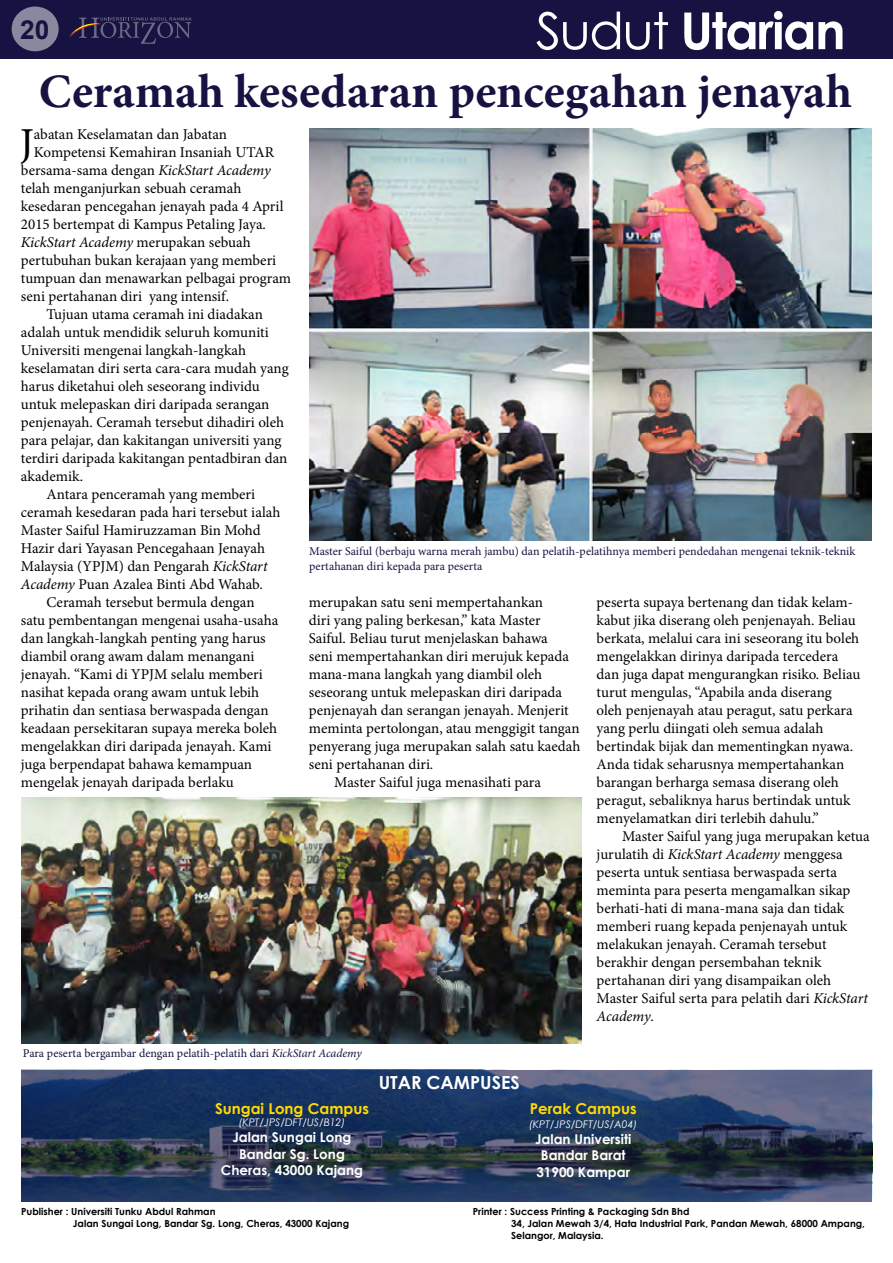
<style>
.page{position:relative;width:893px;height:1263px;background:#fff}
.page>*{position:absolute;margin:0;border:0;box-sizing:border-box;transform-origin:0 0}
.t1{font:700 51px "Century Gothic";letter-spacing:-.03em;color:#fff}
.t2{font:700 48px "Minion Pro";color:#161241}
.t3{font:42.75px "Minion Pro";color:#000}
.t4{font:700 26.25px "Arial";color:#161241}
.t5{font:700 18px "Century Gothic";color:#fff}
.t6{font:15px/18px "Minion Pro";color:#000}
.t7{font:italic 15px "Minion Pro";letter-spacing:-.01em;color:#000}
.t8{font:700 15px "Century Gothic";color:#ffda00}
.t9{font:700 13.5px/16.2px "Century Gothic";color:#fff;text-align:center}
.t10{font:12px/14.4px "Minion Pro";color:#161241}
.t11{font:italic 10.5px "Century Gothic";color:#fff}
.t12{font:700 9.75px/11.7px "Century Gothic";color:#000}
.s1{font-weight:400}
.s2{font-style:italic}
.s3{font-style:normal}
</style>
<div class="page">
<div style="left:0;top:0;width:893px;height:59px;background:#161241"></div>
<svg style="left:69px;top:17px;width:122px;height:27px"></svg>
<svg style="left:21px;top:1070px;width:851px;height:132px;background:#2a3c5d"></svg>
<div style="left:12px;top:7px;width:47px;height:44px;background:#8a889f;border-radius:50%"></div>
<img style="left:309px;top:128px;width:562px;height:413px">
<img style="left:21px;top:797px;width:561px;height:247px">
<h3 class="t4" style="left:20px;top:13px;width:31px">20</h3>
<h1 class="t1" style="left:536px;top:-8px;width:311px"><span class="s1">Sudut</span> Utarian</h1>
<h2 class="t2" style="left:39px;top:58px;width:815px">Ceramah kesedaran pencegahan jenayah</h2>
<h3 class="t3" style="left:20px;top:115px;width:16px">J</h3>
<p class="t6" style="left:34px;top:125px;width:195px">abatan Keselamatan dan Jabatan</p>
<p class="t6" style="left:34px;top:143px;width:242px">Kompetensi Kemahiran Insaniah UTAR</p>
<p class="t6" style="left:21px;top:161px;width:251px">bersama-sama dengan <span class="s2">KickStart Academy</span></p>
<p class="t6" style="left:21px;top:179px;width:222px">telah menganjurkan sebuah ceramah</p>
<p class="t6" style="left:21px;top:197px;width:264px">kesedaran pencegahan jenayah pada 4 April</p>
<p class="t6" style="left:21px;top:215px;width:247px">2015 bertempat di Kampus Petaling Jaya.</p>
<p class="t7" style="left:21px;top:232px;width:231px">KickStart Academy <span class="s3">merupakan sebuah</span></p>
<p class="t6" style="left:21px;top:251px;width:257px">pertubuhan bukan kerajaan yang memberi</p>
<p class="t6" style="left:21px;top:269px;width:272px">tumpuan dan menawarkan pelbagai program</p>
<p class="t6" style="left:21px;top:287px;width:210px">seni pertahanan diri yang intensif.</p>
<p class="t6" style="left:46px;top:305px;width:218px">Tujuan utama ceramah ini diadakan</p>
<p class="t6" style="left:21px;top:323px;width:250px">adalah untuk mendidik seluruh komuniti</p>
<p class="t6" style="left:21px;top:341px;width:227px">Universiti mengenai langkah-langkah</p>
<p class="t6" style="left:21px;top:359px;width:269px">keselamatan diri serta cara-cara mudah yang</p>
<p class="t6" style="left:21px;top:377px;width:240px">harus diketahui oleh seseorang individu</p>
<p class="t6" style="left:21px;top:395px;width:250px">untuk melepaskan diri daripada serangan</p>
<p class="t6" style="left:21px;top:413px;width:265px">penjenayah. Ceramah tersebut dihadiri oleh</p>
<p class="t6" style="left:21px;top:431px;width:262px">para pelajar, dan kakitangan universiti yang</p>
<p class="t6" style="left:21px;top:449px;width:268px">terdiri daripada kakitangan pentadbiran dan</p>
<p class="t6" style="left:21px;top:467px;width:64px">akademik.</p>
<p class="t6" style="left:46px;top:485px;width:210px">Antara penceramah yang memberi</p>
<p class="t6" style="left:21px;top:503px;width:261px">ceramah kesedaran pada hari tersebut ialah</p>
<p class="t6" style="left:21px;top:521px;width:241px">Master Saiful Hamiruzzaman Bin Mohd</p>
<p class="t6" style="left:21px;top:539px;width:246px">Hazir dari Yayasan Pencegahaan Jenayah</p>
<p class="t6" style="left:21px;top:557px;width:248px">Malaysia (YPJM) dan Pengarah <span class="s2">KickStart</span></p>
<p class="t6" style="left:21px;top:575px;width:243px"><span class="s2">Academy</span> Puan Azalea Binti Abd Wahab.</p>
<p class="t6" style="left:46px;top:593px;width:210px">Ceramah tersebut bermula dengan</p>
<p class="t6" style="left:21px;top:611px;width:259px">satu pembentangan mengenai usaha-usaha</p>
<p class="t6" style="left:21px;top:629px;width:246px">dan langkah-langkah penting yang harus</p>
<p class="t6" style="left:21px;top:647px;width:235px">diambil orang awam dalam menangani</p>
<p class="t6" style="left:21px;top:665px;width:243px">jenayah. “Kami di YPJM selalu memberi</p>
<p class="t6" style="left:21px;top:683px;width:240px">nasihat kepada orang awam untuk lebih</p>
<p class="t6" style="left:21px;top:701px;width:249px">prihatin dan sentiasa berwaspada dengan</p>
<p class="t6" style="left:21px;top:719px;width:258px">keadaan persekitaran supaya mereka boleh</p>
<p class="t6" style="left:21px;top:737px;width:252px">mengelakkan diri daripada jenayah. Kami</p>
<p class="t6" style="left:21px;top:755px;width:233px">juga berpendapat bahawa kemampuan</p>
<p class="t6" style="left:21px;top:773px;width:214px">mengelak jenayah daripada berlaku</p>
<p class="t10" style="left:309px;top:544px;width:548px">Master Saiful (berbaju warna merah jambu) dan pelatih-pelatihnya memberi pendedahan mengenai teknik-teknik pertahanan diri kepada para peserta</p>
<p class="t6" style="left:309px;top:593px;width:236px">merupakan satu seni mempertahankan</p>
<p class="t6" style="left:309px;top:611px;width:234px">diri yang paling berkesan,” kata Master</p>
<p class="t6" style="left:309px;top:629px;width:241px">Saiful. Beliau turut menjelaskan bahawa</p>
<p class="t6" style="left:309px;top:647px;width:262px">seni mempertahankan diri merujuk kepada</p>
<p class="t6" style="left:309px;top:665px;width:235px">mana-mana langkah yang diambil oleh</p>
<p class="t6" style="left:309px;top:683px;width:255px">seseorang untuk melepaskan diri daripada</p>
<p class="t6" style="left:309px;top:701px;width:261px">penjenayah dan serangan jenayah. Menjerit</p>
<p class="t6" style="left:309px;top:719px;width:272px">meminta pertolongan, atau menggigit tangan</p>
<p class="t6" style="left:309px;top:737px;width:273px">penyerang juga merupakan salah satu kaedah</p>
<p class="t6" style="left:309px;top:755px;width:126px">seni pertahanan diri.</p>
<p class="t6" style="left:334px;top:773px;width:208px">Master Saiful juga menasihati para</p>
<p class="t6" style="left:597px;top:593px;width:265px">peserta supaya bertenang dan tidak kelam&shy;kabut jika diserang oleh penjenayah. Beliau berkata, melalui cara ini seseorang itu boleh mengelakkan dirinya daripada tercedera dan juga dapat mengurangkan risiko. Beliau turut mengulas, “Apabila anda diserang oleh penjenayah atau peragut, satu perkara yang perlu diingati oleh semua adalah bertindak bijak dan mementingkan nyawa.<br>Anda tidak seharusnya mempertahankan barangan berharga semasa diserang oleh peragut, sebaliknya harus bertindak untuk menyelamatkan diri terlebih dahulu.”</p>
<p class="t6" style="left:597px;top:827px;width:275px;text-indent:26px">Master Saiful yang juga merupakan ketua jurulatih di <span class="s2">KickStart Academy</span> menggesa peserta untuk sentiasa berwaspada serta meminta para peserta mengamalkan sikap berhati-hati di mana-mana saja dan tidak memberi ruang kepada penjenayah untuk melakukan jenayah. Ceramah tersebut berakhir dengan persembahan teknik pertahanan diri yang disampaikan oleh Master Saiful serta para pelatih dari <span class="s2">KickStart Academy</span>.</p>
<p class="t10" style="left:23px;top:1046px;width:340px">Para peserta bergambar dengan pelatih-pelatih dari <span class="s2">KickStart Academy</span></p>
<p class="t8" style="left:215px;top:1097px;width:155px">Sungai Long Campus</p>
<p class="t11" style="left:239px;top:1115px;width:108px">(KPT/JPS/DFT/US/B12)</p>
<p class="t9" style="left:221px;top:1129px;width:144px">Jalan Sungai Long<br>Bandar Sg. Long<br>Cheras, 43000 Kajang</p>
<p class="t5" style="left:379px;top:1068px;width:143px">UTAR CAMPUSES</p>
<p class="t8" style="left:530px;top:1097px;width:108px">Perak Campus</p>
<p class="t11" style="left:529px;top:1117px;width:110px">(KPT/JPS/DFT/US/A04)</p>
<p class="t9" style="left:535px;top:1131px;width:98px">Jalan Universiti<br>Bandar Barat<br>31900 Kampar</p>
<p class="t12" style="left:73px;top:1205px;width:278px;text-indent:-52px">Publisher : Universiti Tunku Abdul Rahman<br>Jalan Sungai Long, Bandar Sg. Long, Cheras, 43000 Kajang</p>
<p class="t12" style="left:511px;top:1205px;width:355px;text-indent:-38px">Printer : Success Printing &amp; Packaging Sdn Bhd<br>34, Jalan Mewah 3/4, Hata Industrial Park, Pandan Mewah, 68000 Ampang,<br>Selangor, Malaysia.</p>
</div>
